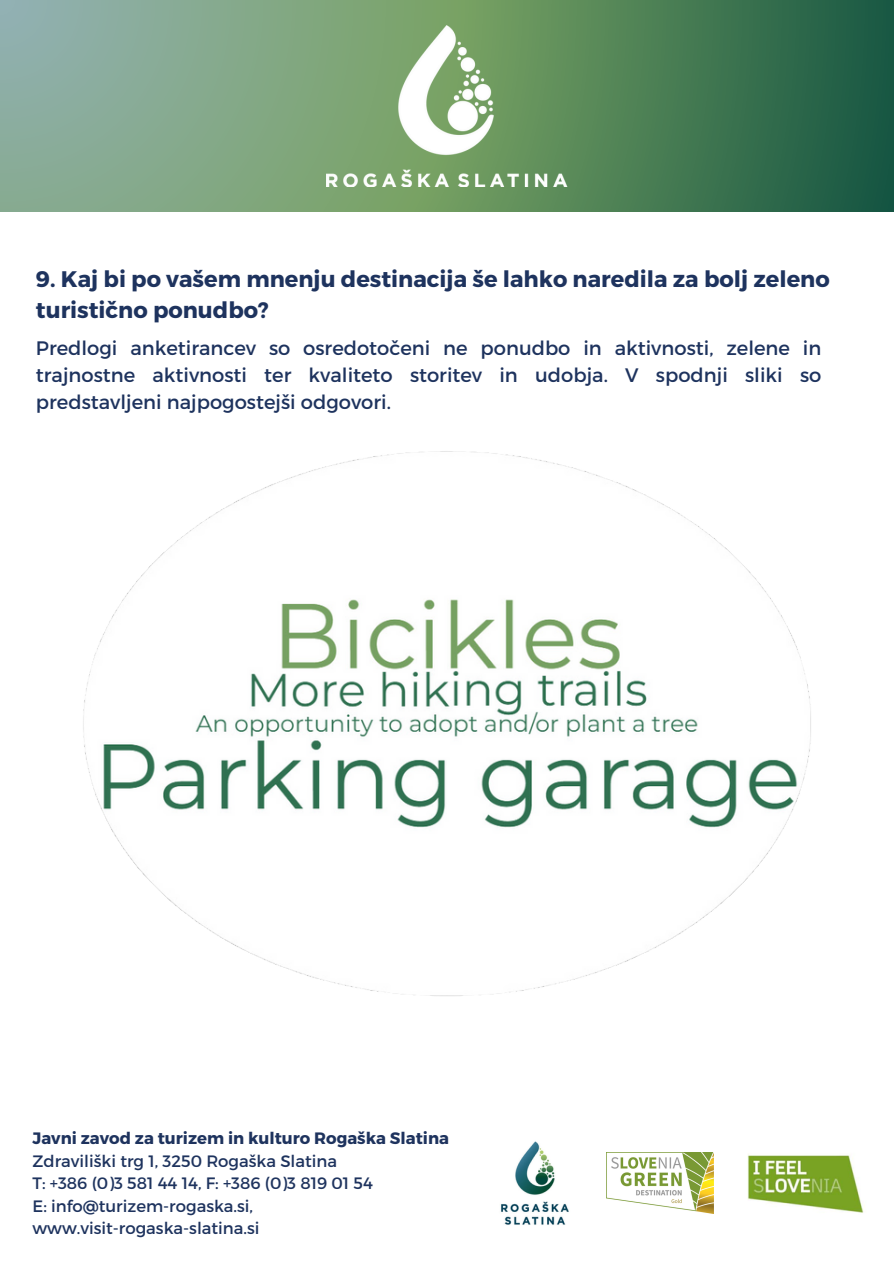
<style>
.page{position:relative;width:894px;height:1264px;background:#fff}
.page>*{position:absolute;margin:0;border:0;box-sizing:border-box;transform-origin:0 0}
.t1{font:700 22.5px/31.5px "Montserrat";color:#1e335e}
.t2{font:19.5px/27px "Montserrat";color:#1e335e;text-align:justify}
.t3{font:16.5px "Montserrat";color:#1e335e}
.t4{font:700 16.5px "Montserrat";color:#1e335e}
</style>
<div class="page">
<svg style="left:0;top:0;width:893px;height:211px"></svg>
<img style="left:326px;top:25px;width:241px;height:161px">
<img style="left:501px;top:1141px;width:68px;height:84px">
<img style="left:747px;top:1155px;width:118px;height:58px">
<img style="left:606px;top:1152px;width:107px;height:60px">
<img style="left:83px;top:451px;width:728px;height:545px">
<p class="t1" style="left:36px;top:262px;width:795px">9. Kaj bi po vašem mnenju destinacija še lahko naredila za bolj zeleno turistično ponudbo?</p>
<p class="t2" style="left:36px;top:334px;width:786px">Predlogi anketirancev so osredotočeni ne ponudbo in aktivnosti, zelene in trajnostne aktivnosti ter kvaliteto storitev in udobja. V spodnji sliki so predstavljeni najpogostejši odgovori.</p>
<p class="t4" style="left:33px;top:1127px;width:418px">Javni zavod za turizem in kulturo Rogaška Slatina</p>
<p class="t3" style="left:33px;top:1150px;width:306px">Zdraviliški trg 1, 3250 Rogaška Slatina</p>
<p class="t3" style="left:33px;top:1172px;width:342px">T: +386 (0)3 581 44 14, F: +386 (0)3 819 01 54</p>
<p class="t3" style="left:33px;top:1195px;width:222px">E: info@turizem-rogaska.si,</p>
<p class="t3" style="left:33px;top:1217px;width:228px">www.visit-rogaska-slatina.si</p>
</div>
